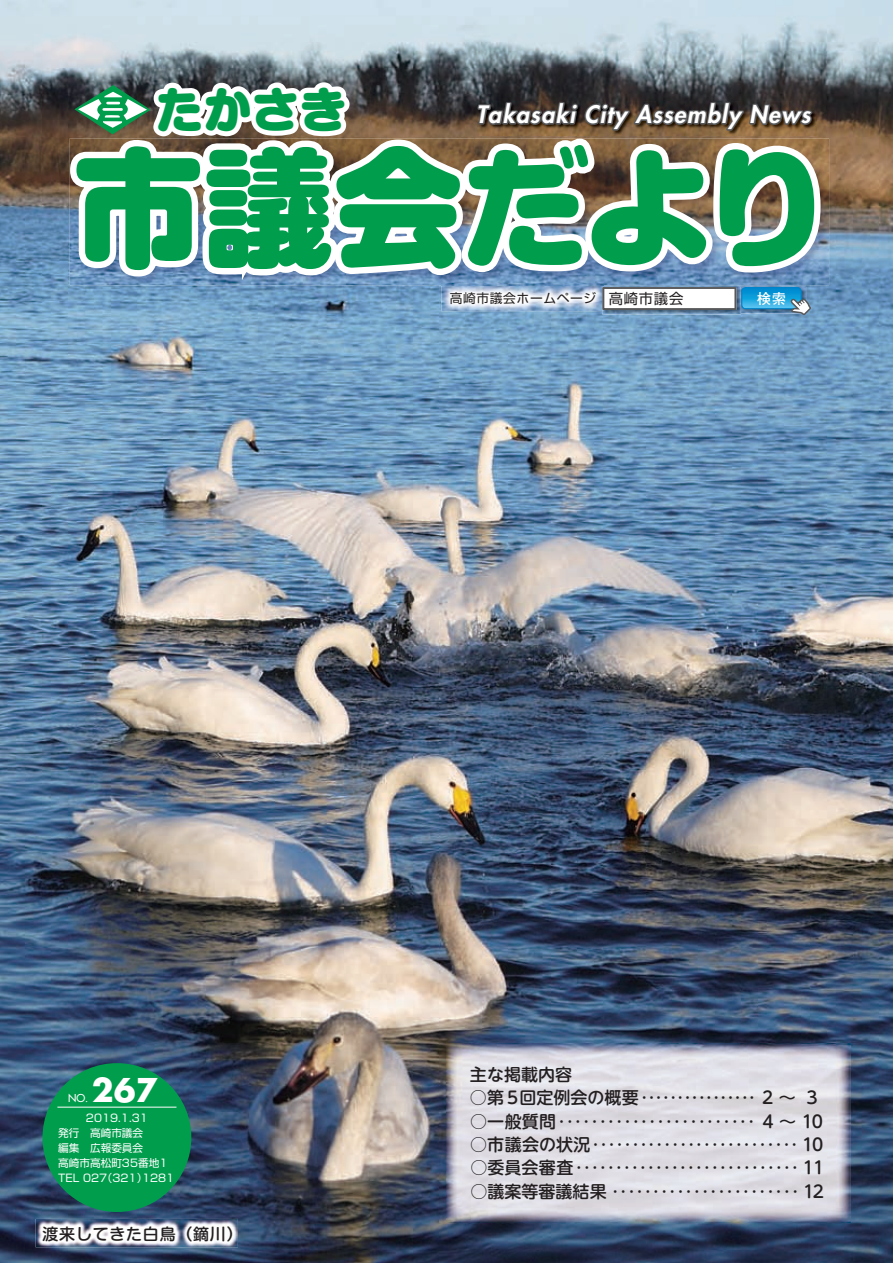
<style>
.page{position:relative;width:893px;height:1263px;background:#fff}
.page>*{position:absolute;margin:0;border:0;box-sizing:border-box;transform-origin:0 0}
.t1{font:900 127.5px "Shin M Go";letter-spacing:-.005em;color:#009d4c}
.t2{font:900 47.85px "Shin M Go";color:#009d4c}
.t3{font:700 31.95px "Futura";color:#fff}
.t4{font:italic 800 23.4px "Futura";color:#fff}
.t5{font:300 16.95px/23.4px "UD Shin M Go Pro";color:#231f20}
.t6{font:500 16.95px "UD Shin M Go Pro";letter-spacing:.005em;color:#231f20}
.t7{font:500 15.9px "Shin M Go Pro";letter-spacing:.05em;color:#231f20}
.t8{font:14.4px "Shin Go Pro";letter-spacing:.05em;color:#231f20}
.t9{font:700 14.4px "Futo Go B101 Pro";color:#fff}
.t10{font:12.75px "Shin Go Pro";letter-spacing:.05em;color:#231f20}
.t11{font:10.65px "Shin Go";color:#fff}
.t12{font:10.65px "Futura";color:#fff}
.s1{font-weight:500}
</style>
<div class="page">
<img style="left:0;top:0;width:893px;height:1263px">
<img style="left:64px;top:76px;width:763px;height:242px">
<div style="left:43px;top:1063px;width:148px;height:149px;background:#009d4c;border-radius:50%"></div>
<hr style="left:57px;top:1107px;width:119px;height:1px;background:#fff">
<img style="left:446px;top:1043px;width:404px;height:179px">
<img style="left:36px;top:1219px;width:202px;height:28px">
<h2 class="t2" style="left:156px;top:74px;width:193px">たかさき</h2>
<h1 class="t1" style="left:74px;top:112px;width:757px">市議会だより</h1>
<h3 class="t4" style="left:476px;top:99px;width:341px">Takasaki City Assembly News</h3>
<p class="t10" style="left:450px;top:288px;width:148px">高崎市議会ホームページ</p>
<p class="t8" style="left:609px;top:287px;width:76px">高崎市議会</p>
<p class="t9" style="left:757px;top:287px;width:31px">検索</p>
<h3 class="t3" style="left:92px;top:1067px;width:67px">267</h3>
<p class="t12" style="left:68px;top:1091px;width:22px">NO.</p>
<p class="t11" style="left:86px;top:1111px;width:63px">2019.1.31</p>
<p class="t11" style="left:58px;top:1126px;width:87px">発行　高崎市議会</p>
<p class="t11" style="left:58px;top:1141px;width:87px">編集　広報委員会</p>
<p class="t11" style="left:58px;top:1156px;width:111px">高崎市高松町35番地1</p>
<p class="t11" style="left:142px;top:1171px;width:34px">1281</p>
<p class="t11" style="left:102px;top:1171px;width:47px">)321(</p>
<p class="t11" style="left:58px;top:1171px;width:51px">TEL 027</p>
<p class="t7" style="left:43px;top:1221px;width:202px">渡来してきた白鳥（鏑川(</p>
<p class="t6" style="left:470px;top:1061px;width:104px">主な掲載内容</p>
<p class="t5" style="left:553px;top:1085px;width:271px;text-indent:-83px"><span class="s1">○第５回定例会の概要<br></span>・・・・・・・・・・・・・・・・・・・・・・・・ <span class="s1">4 〜 1 0</span></p>
<p class="t5" style="left:636px;top:1085px;width:162px">・・・・・・・・・・・・・・・・ <span class="s1">2 〜</span></p>
<p class="t6" style="left:806px;top:1084px;width:13px">3</p>
<p class="t6" style="left:470px;top:1107px;width:87px">○一般質問</p>
<p class="t5" style="left:571px;top:1132px;width:255px;text-indent:-100px"><span class="s1">○市議会の状況<br></span>・・・・・・・・・・・・・・・・・・・・・・・・・・・・ <span class="s1">1 1</span></p>
<p class="t5" style="left:587px;top:1132px;width:238px">・・・・・・・・・・・・・・・・・・・・・・・・・・ <span class="s1">1 0</span></p>
<p class="t6" style="left:470px;top:1154px;width:105px">○委員会審査</p>
<p class="t5" style="left:471px;top:1179px;width:355px"><span class="s1">○ 議案等審議結果</span> ・・・・・・・・・・・・・・・・・・・・・・・ <span class="s1">1 2</span></p>
</div>
